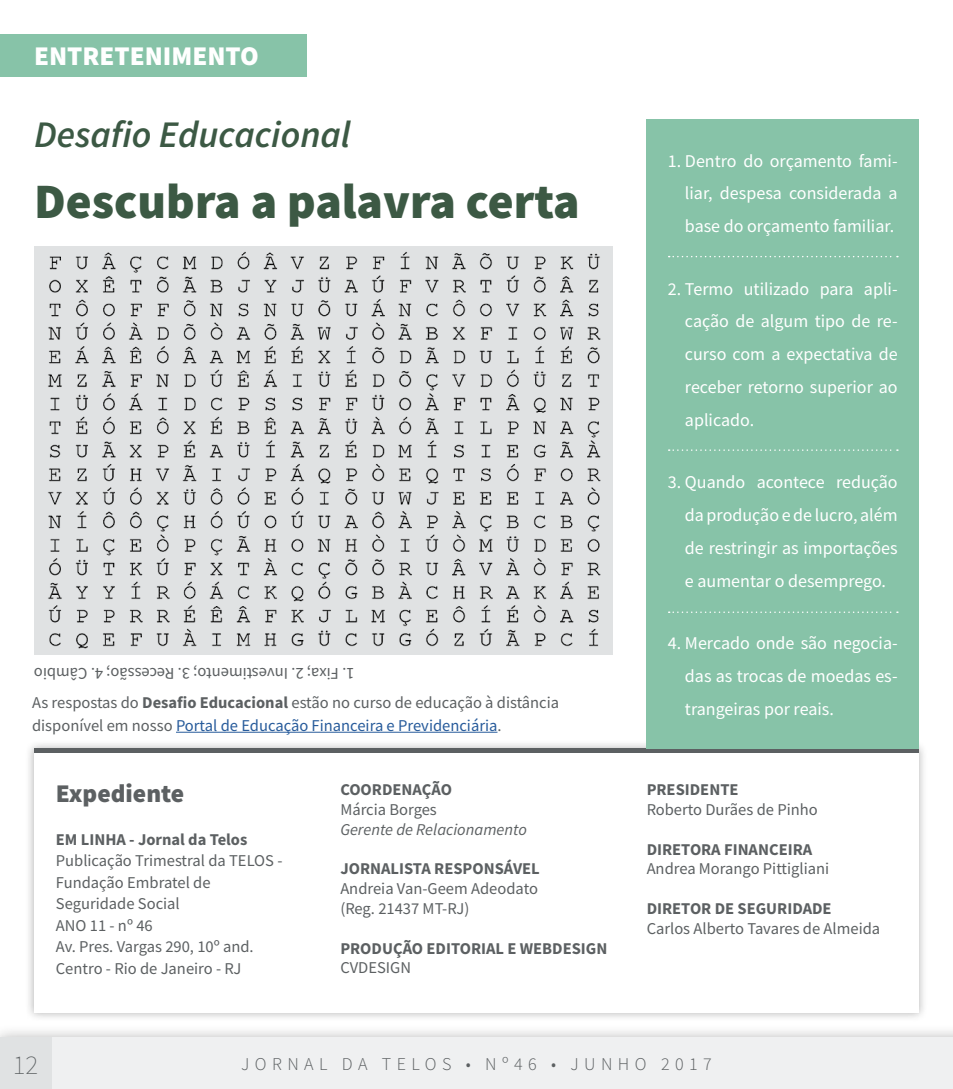
<style>
.page{position:relative;width:953px;height:1089px;background:#fff}
.page>*{position:absolute;margin:0;border:0;box-sizing:border-box;transform-origin:0 0}
.t1{font:900 49.5px "Source Sans Pro";color:#3c5944}
.t2{font:italic 600 37.5px "Source Sans Pro";color:#3c5944}
.t3{font:900 27px "Source Sans Pro";color:#fff}
.t4{font:200 27px "Source Sans Pro";color:#5c6062}
.t5{font:900 25.5px "Source Sans Pro";color:#5c6062}
.t6{font:18px/32.7px "Source Sans Pro";color:#fff;text-align:justify}
.t7{font:300 18px "Source Sans Pro";letter-spacing:.3em;color:#5c6062}
.t8{font:16.5px/21.5px "Source Sans Pro";color:#5c6062}
.t9{font:700 16.5px "Source Sans Pro";color:#5c6062}
.t10{font:italic 16.5px "Source Sans Pro";color:#5c6062}
.s1{font-weight:700}
.s2{color:#275b9b}
</style>
<div class="page">
<div style="left:25px;top:739px;width:902px;height:282px;background:#000;opacity:.3"></div>
<div style="left:34px;top:748px;width:884px;height:264px;background:#fff"></div>
<div style="left:34px;top:748px;width:884px;height:5px;background:#5c6062"></div>
<div style="left:646px;top:119px;width:272px;height:629px;background:#87c3a8"></div>
<div style="left:0;top:34px;width:306px;height:43px;background:#87c3a8"></div>
<svg style="left:668px;top:256px;width:229px;height:1px"></svg>
<svg style="left:668px;top:449px;width:229px;height:2px"></svg>
<svg style="left:668px;top:611px;width:229px;height:2px"></svg>
<hr style="left:176px;top:731px;width:321px;height:1px;background:#275b9b">
<img style="left:34px;top:246px;width:579px;height:409px">
<div style="left:0;top:1023px;width:952px;height:66px;background:#000;opacity:.3"></div>
<div style="left:0;top:1037px;width:952px;height:52px;background:#eff0f1"></div>
<div style="left:0;top:1037px;width:51px;height:52px;background:#e0e2e3"></div>
<h3 class="t3" style="left:34px;top:38px;width:226px">ENTRETENIMENTO</h3>
<h2 class="t2" style="left:34px;top:110px;width:318px">Desafio Educacional</h2>
<h1 class="t1" style="left:34px;top:167px;width:547px">Descubra a palavra certa</h1>
<p class="t8" style="left:354px;top:684px;width:322px;rotate:-180deg">1. Fixa; 2. Investimento; 3. Recessão; 4. Câmbio</p>
<p class="t8" style="left:32px;top:691px;width:528px;line-height:22.5px">As respostas do <span class="s1">Desafio Educacional</span> estão no curso de educação à distância disponível em nosso <span class="s2">Portal de Educação Financeira e Previdenciária</span>.</p>
<h3 class="t5" style="left:56px;top:775px;width:130px">Expediente</h3>
<p class="t9" style="left:56px;top:828px;width:193px">EM LINHA - Jornal da Telos</p>
<p class="t8" style="left:56px;top:850px;width:228px">Publicação Trimestral da TELOS -<br>Fundação Embratel de<br>Seguridade Social<br>ANO 11 - nº 46<br>Av. Pres. Vargas 290, 10º and.<br>Centro - Rio de Janeiro - RJ</p>
<p class="t9" style="left:340px;top:778px;width:113px">COORDENAÇÃO</p>
<p class="t8" style="left:340px;top:798px;width:98px">Márcia Borges</p>
<p class="t10" style="left:340px;top:818px;width:188px">Gerente de Relacionamento</p>
<p class="t9" style="left:340px;top:857px;width:201px">JORNALISTA RESPONSÁVEL</p>
<p class="t8" style="left:340px;top:878px;width:199px;line-height:19.8px">Andreia Van-Geem Adeodato (Reg. 21437 MT-RJ)</p>
<p class="t9" style="left:340px;top:937px;width:268px">PRODUÇÃO EDITORIAL E WEBDESIGN</p>
<p class="t8" style="left:340px;top:957px;width:72px">CVDESIGN</p>
<p class="t6" style="left:685px;top:144px;width:214px;text-indent:-17px">1. Dentro do orçamento fami&shy;liar, despesa considerada a base do orçamento familiar.</p>
<p class="t6" style="left:685px;top:272px;width:214px;text-indent:-17px">2. Termo utilizado para apli&shy;cação de algum tipo de re&shy;curso com a expectativa de receber retorno superior ao aplicado.</p>
<p class="t6" style="left:685px;top:466px;width:214px;text-indent:-17px">3. Quando acontece redução da produção e de lucro, além de restringir as importações e aumentar o desemprego.</p>
<p class="t6" style="left:685px;top:626px;width:214px;text-indent:-17px">4. Mercado onde são negocia&shy;das as trocas de moedas es&shy;trangeiras por reais.</p>
<p class="t9" style="left:646px;top:778px;width:93px">PRESIDENTE</p>
<p class="t8" style="left:646px;top:798px;width:172px">Roberto Durães de Pinho</p>
<p class="t9" style="left:646px;top:838px;width:167px">DIRETORA FINANCEIRA</p>
<p class="t8" style="left:646px;top:858px;width:184px">Andrea Morango Pittigliani</p>
<p class="t9" style="left:646px;top:897px;width:186px">DIRETOR DE SEGURIDADE</p>
<p class="t8" style="left:646px;top:917px;width:235px">Carlos Alberto Tavares de Almeida</p>
<h3 class="t4" style="left:13px;top:1048px;width:27px">12</h3>
<p class="t7" style="left:241px;top:1053px;width:472px">JORNAL DA TELOS • Nº46 • JUNHO 2017</p>
</div>
